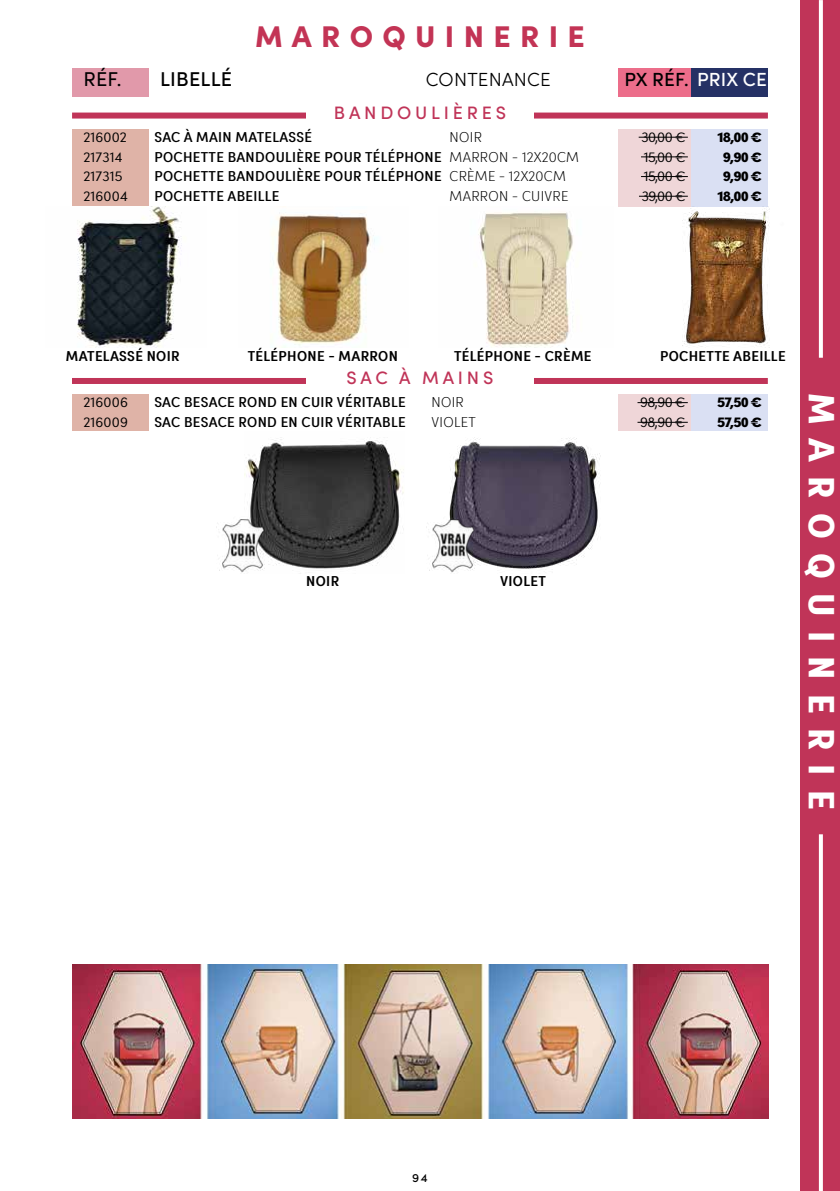
<style>
.page{position:relative;width:840px;height:1191px;background:#fff}
.page>*{position:absolute;margin:0;border:0;box-sizing:border-box;transform-origin:0 0}
.t1{font:700 36.8px "Sofia Pro Condensed";letter-spacing:.31em;color:#fff;scale:1.25 1}
.t2{font:900 30px "Sofia Pro";letter-spacing:.31em;color:#c33455}
.t3{font:500 20px "Sofia Pro";letter-spacing:.01em;color:#000}
.t4{font:20px "Sofia Pro";color:#000}
.t5{font:500 19px "Sofia Pro";letter-spacing:.01em;color:#000}
.t6{font:300 19px "Sofia Pro";letter-spacing:.01em;color:#000}
.t7{font:500 18px "Sofia Pro";letter-spacing:.21em;color:#c03458}
.t8{font:14.4px/19.6px "Sofia Pro Condensed";letter-spacing:.02em;color:#000;scale:1.25 1}
.t9{font:300 14.4px/19.6px "Sofia Pro Condensed";letter-spacing:.01em;color:#000;scale:1.25 1}
.t10{font:500 14.4px "Sofia Pro Condensed";letter-spacing:.02em;color:#000;scale:1.25 1}
.t11{font:200 14.4px/19.6px "Sofia Pro Condensed";letter-spacing:.02em;color:#000;scale:1.25 1}
.t12{font:900 14.4px/19.6px "Sofia Pro Condensed";letter-spacing:-.04em;color:#000;text-align:center;scale:1.25 1}
.t13{font:500 12px "Sofia Pro";color:#000}
.s1{color:#fff}
</style>
<div class="page">
<div style="left:72px;top:68px;width:77px;height:28px;background:#e199aa"></div>
<div style="left:691px;top:68px;width:76px;height:28px;background:#253165"></div>
<img style="left:73px;top:964px;width:695px;height:155px">
<div style="left:72px;top:113px;width:695px;height:6px;background:#c03458"></div>
<div style="left:306px;top:102px;width:227px;height:18px;background:#fff"></div>
<div style="left:72px;top:129px;width:77px;height:77px;background:#dfb3a7"></div>
<div style="left:691px;top:129px;width:76px;height:77px;background:#dae0f3"></div>
<img style="left:77px;top:206px;width:105px;height:142px">
<img style="left:273px;top:212px;width:105px;height:136px">
<img style="left:478px;top:212px;width:95px;height:136px">
<img style="left:634px;top:206px;width:136px;height:142px">
<div style="left:72px;top:378px;width:695px;height:6px;background:#c03458"></div>
<div style="left:306px;top:367px;width:227px;height:18px;background:#fff"></div>
<div style="left:72px;top:394px;width:76px;height:37px;background:#dfb3a7"></div>
<div style="left:690px;top:394px;width:77px;height:37px;background:#dae0f3"></div>
<img style="left:244px;top:437px;width:160px;height:132px">
<img style="left:449px;top:437px;width:152px;height:132px">
<div style="left:799px;top:0;width:40px;height:1191px;background:#c03458"></div>
<svg style="left:818px;top:0;width:4px;height:358px"></svg>
<svg style="left:818px;top:834px;width:4px;height:357px"></svg>
<div style="left:618px;top:68px;width:73px;height:28px;background:#ec6d8a"></div>
<div style="left:618px;top:129px;width:73px;height:77px;background:#efd6d8"></div>
<hr style="left:638px;top:137px;width:49px;height:1px;background:#000">
<hr style="left:640px;top:156px;width:47px;height:1px;background:#000">
<hr style="left:640px;top:176px;width:47px;height:1px;background:#000">
<hr style="left:638px;top:196px;width:49px;height:1px;background:#000">
<div style="left:618px;top:394px;width:72px;height:37px;background:#efd6d8"></div>
<hr style="left:637px;top:402px;width:50px;height:1px;background:#000">
<hr style="left:637px;top:422px;width:50px;height:1px;background:#000">
<img style="left:426px;top:517px;width:53px;height:56px">
<img style="left:216px;top:517px;width:53px;height:56px">
<h2 class="t2" style="left:255px;top:13px;width:331px">MAROQUINERIE</h2>
<h3 class="t4" style="left:83px;top:65px;width:40px">RÉF.</h3>
<h3 class="t3" style="left:160px;top:65px;width:73px">LIBELLÉ</h3>
<h3 class="t6" style="left:425px;top:65px;width:126px">CONTENANCE</h3>
<h3 class="t5" style="left:624px;top:65px;width:144px">PX RÉF. <span class="s1">PRIX CE</span></h3>
<p class="t7" style="left:333px;top:99px;width:174px">BANDOULIÈRES</p>
<p class="t9" style="left:83px;top:126px;width:37px">216002<br>217314<br>217315<br>216004</p>
<p class="t8" style="left:154px;top:126px;width:231px">SAC À MAIN MATELASSÉ<br>POCHETTE BANDOULIÈRE POUR TÉLÉPHONE<br>POCHETTE BANDOULIÈRE POUR TÉLÉPHONE<br>POCHETTE ABEILLE</p>
<p class="t11" style="left:449px;top:126px;width:105px">NOIR<br>MARRON - 12X20CM<br>CRÈME - 12X20CM<br>MARRON - CUIVRE</p>
<p class="t12" style="left:717px;top:126px;width:37px">18,00 €<br>9,90 €<br>9,90 €<br>18,00 €</p>
<p class="t9" style="left:641px;top:126px;width:37px;text-align:justify">30,00 € 15,00 € 15,00 € 39,00 €</p>
<p class="t10" style="left:66px;top:345px;width:92px">MATELASSÉ NOIR</p>
<p class="t10" style="left:247px;top:345px;width:122px">TÉLÉPHONE - MARRON</p>
<p class="t10" style="left:454px;top:345px;width:111px">TÉLÉPHONE - CRÈME</p>
<p class="t10" style="left:659px;top:345px;width:102px">POCHETTE ABEILLE</p>
<p class="t7" style="left:346px;top:365px;width:148px">SAC À MAINS</p>
<p class="t9" style="left:83px;top:392px;width:37px">216006<br>216009</p>
<p class="t8" style="left:154px;top:392px;width:202px">SAC BESACE ROND EN CUIR VÉRITABLE<br>SAC BESACE ROND EN CUIR VÉRITABLE</p>
<p class="t11" style="left:431px;top:392px;width:37px">NOIR<br>VIOLET</p>
<p class="t12" style="left:716px;top:391px;width:37px;text-align:left">57,50 €<br>57,50 €</p>
<p class="t9" style="left:640px;top:392px;width:38px">98,90 €<br>98,90 €</p>
<p class="t10" style="left:306px;top:570px;width:28px">NOIR</p>
<p class="t10" style="left:499px;top:570px;width:38px">VIOLET</p>
<h1 class="t1" style="left:849px;top:393px;width:335px;rotate:90deg">MAROQUINERIE</h1>
<p class="t13" style="left:412px;top:1168px;width:17px">94</p>
</div>
